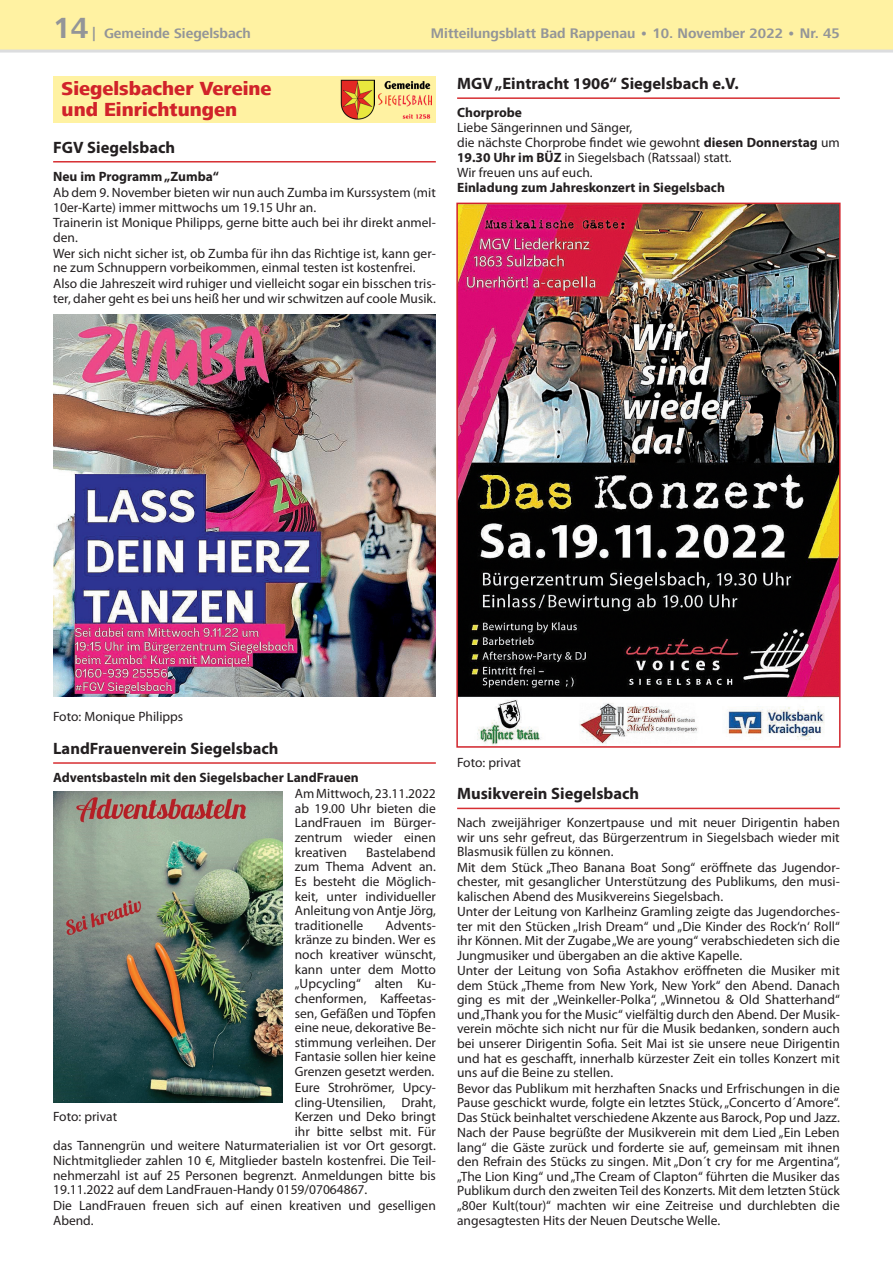
<style>
.page{position:relative;width:893px;height:1263px;background:#fff}
.page>*{position:absolute;margin:0;border:0;box-sizing:border-box;transform-origin:0 0}
.t1{font:800 19.5px/21px "Frutiger Next LT";color:#d1232a}
.NM_Rubrik_Siegelsbac{font:700 16.5px "Myriad Pro";color:#231f20}
.t2{font:700 14.25px "Frutiger Next LT";color:#939598}
.Grundtext{font:13.5px/14.7px "Myriad Pro";color:#231f20;text-align:justify}
.NM_Textblock{font:13.5px/14.7px "Myriad Pro";color:#231f20}
.NM_Überschrift{font:700 13.5px "Myriad Pro";color:#231f20}
.s1{font-size:30px}
.s2{font-weight:700}
</style>
<div class="page">
<div style="left:0;top:0;width:893px;height:51px;background:#fff2a2"></div>
<hr style="left:0;top:50px;width:893px;height:3px;background:#dcdddf">
<hr style="left:53px;top:161px;width:383px;height:2px;background:#d72e32">
<hr style="left:53px;top:762px;width:383px;height:2px;background:#d72e32">
<div style="left:53px;top:77px;width:383px;height:46px;background:#fff2a2"></div>
<img style="left:341px;top:80px;width:33px;height:39px">
<img style="left:378px;top:81px;width:54px;height:38px">
<img style="left:53px;top:314px;width:383px;height:383px">
<img style="left:53px;top:791px;width:230px;height:311px">
<hr style="left:457px;top:97px;width:383px;height:2px;background:#d72e32">
<hr style="left:457px;top:808px;width:383px;height:1px;background:#d72e32">
<img style="left:459px;top:206px;width:379px;height:539px">
<div style="left:456px;top:203px;width:385px;height:545px;border:2px solid #d1232a"></div>
<p class="t2" style="left:53px;top:25px;width:199px"><span class="s1">14</span> | Gemeinde Siegelsbach</p>
<p class="t2" style="left:431px;top:25px;width:410px">Mitteilungsblatt Bad Rappenau • 10. November 2022 • Nr. 45</p>
<p class="t1" style="left:62px;top:78px;width:211px">Siegelsbacher Vereine und Einrichtungen</p>
<p class="NM_Rubrik_Siegelsbac" style="left:53px;top:136px;width:124px">FGV Siegelsbach</p>
<p class="NM_Überschrift" style="left:53px;top:168px;width:167px">Neu im Programm „Zumba“</p>
<p class="NM_Textblock" style="left:53px;top:185px;width:384px">Ab dem 9. November bieten wir nun auch Zumba im Kurssystem (mit<br>10er-Karte) immer mittwochs um 19.15 Uhr an.</p>
<p class="NM_Textblock" style="left:53px;top:215px;width:384px">Trainerin ist Monique Philipps, gerne bitte auch bei ihr direkt anmel&shy;den.</p>
<p class="NM_Textblock" style="left:53px;top:246px;width:384px">Wer sich nicht sicher ist, ob Zumba für ihn das Richtige ist, kann ger&shy;ne zum Schnuppern vorbeikommen, einmal testen ist kostenfrei.</p>
<p class="NM_Textblock" style="left:53px;top:276px;width:384px">Also die Jahreszeit wird ruhiger und vielleicht sogar ein bisschen tris&shy;ter, daher geht es bei uns heiß her und wir schwitzen auf coole Musik.</p>
<p class="NM_Rubrik_Siegelsbac" style="left:457px;top:73px;width:283px">MGV „Eintracht 1906“ Siegelsbach e.V.</p>
<p class="NM_Überschrift" style="left:457px;top:103px;width:66px">Chorprobe</p>
<p class="NM_Textblock" style="left:457px;top:120px;width:177px">Liebe Sängerinnen und Sänger,</p>
<p class="NM_Textblock" style="left:457px;top:135px;width:384px">die nächste Chorprobe findet wie gewohnt <span class="s2">diesen Donnerstag</span> um<br><span class="s2">19.30 Uhr im BÜZ</span> in Siegelsbach (Ratssaal) statt.</p>
<p class="NM_Textblock" style="left:457px;top:165px;width:137px">Wir freuen uns auf euch.</p>
<p class="NM_Überschrift" style="left:457px;top:179px;width:269px">Einladung zum Jahreskonzert in Siegelsbach</p>
<p class="Grundtext" style="left:53px;top:709px;width:132px">Foto: Monique Philipps</p>
<p class="NM_Rubrik_Siegelsbac" style="left:53px;top:737px;width:227px">LandFrauenverein Siegelsbach</p>
<p class="NM_Überschrift" style="left:53px;top:769px;width:307px">Adventsbasteln mit den Siegelsbacher LandFrauen</p>
<p class="NM_Textblock" style="left:295px;top:786px;width:143px;text-align:justify">Am Mittwoch, 23.11.2022 ab 19.00 Uhr bieten die LandFrauen im Bürger&shy;zentrum wieder einen kreativen</p>
<p class="NM_Textblock" style="left:295px;top:844px;width:143px;text-align:justify;text-indent:71px">Bastelabend zum Thema Advent an.<br>Es besteht die Möglich&shy;keit, unter individueller Anleitung von Antje Jörg, traditionelle</p>
<p class="NM_Textblock" style="left:295px;top:918px;width:143px;text-align:justify;text-indent:91px">Advents&shy;kränze zu binden. Wer es noch kreativer wünscht, kann unter dem Motto „Upcycling“ alten Ku&shy;chenformen, Kaffeetas&shy;sen, Gefäßen und Töpfen eine neue, dekorative Be&shy;stimmung verleihen. Der Fantasie sollen hier keine Grenzen gesetzt werden.</p>
<p class="NM_Textblock" style="left:295px;top:1080px;width:143px">Eure Strohrömer, Upcy-</p>
<p class="NM_Textblock" style="left:295px;top:1094px;width:143px">cling-Utensilien, Draht,</p>
<p class="NM_Textblock" style="left:295px;top:1109px;width:143px">Kerzen und Deko bringt</p>
<p class="NM_Textblock" style="left:295px;top:1124px;width:143px">ihr bitte selbst mit. Für</p>
<p class="NM_Textblock" style="left:53px;top:1138px;width:384px">das Tannengrün und weitere Naturmaterialien ist vor Ort gesorgt.</p>
<p class="NM_Textblock" style="left:53px;top:1153px;width:384px">Nichtmitglieder zahlen 10 €, Mitglieder basteln kostenfrei. Die Teil-</p>
<p class="NM_Textblock" style="left:53px;top:1167px;width:384px">nehmerzahl ist auf 25 Personen begrenzt. Anmeldungen bitte bis</p>
<p class="NM_Textblock" style="left:53px;top:1182px;width:316px">19.11.2022 auf dem LandFrauen-Handy 0159/07064867.</p>
<p class="NM_Textblock" style="left:53px;top:1198px;width:384px">Die LandFrauen freuen sich auf einen kreativen und geselligen<br>Abend.</p>
<p class="Grundtext" style="left:53px;top:1109px;width:65px">Foto: privat</p>
<p class="Grundtext" style="left:457px;top:755px;width:65px">Foto: privat</p>
<p class="NM_Rubrik_Siegelsbac" style="left:457px;top:783px;width:184px">Musikverein Siegelsbach</p>
<p class="Grundtext" style="left:457px;top:815px;width:384px">Nach zweijähriger Konzertpause und mit neuer Dirigentin haben wir uns sehr gefreut, das Bürgerzentrum in Siegelsbach wieder mit Blasmusik füllen zu können.</p>
<p class="Grundtext" style="left:457px;top:859px;width:384px">Mit dem Stück „Theo Banana Boat Song“ eröffnete das Jugendor&shy;chester, mit gesanglicher Unterstützung des Publikums, den musi&shy;kalischen Abend des Musikvereins Siegelsbach.</p>
<p class="Grundtext" style="left:457px;top:904px;width:384px">Unter der Leitung von Karlheinz Gramling zeigte das Jugendorches&shy;ter mit den Stücken „Irish Dream“ und „Die Kinder des Rock‘n‘ Roll“ ihr Können. Mit der Zugabe „We are young“ verabschiedeten sich die Jungmusiker und übergaben an die aktive Kapelle.</p>
<p class="Grundtext" style="left:457px;top:963px;width:384px">Unter der Leitung von Sofia Astakhov eröffneten die Musiker mit dem Stück „Theme from New York, New York“ den Abend. Danach ging es mit der „Weinkeller-Polka“, „Winnetou &amp; Old Shatterhand“ und „Thank you for the Music“ vielfältig durch den Abend. Der Musik&shy;verein möchte sich nicht nur für die Musik bedanken, sondern auch bei unserer Dirigentin Sofia. Seit Mai ist sie unsere neue Dirigentin und hat es geschafft, innerhalb kürzester Zeit ein tolles Konzert mit uns auf die Beine zu stellen.</p>
<p class="Grundtext" style="left:457px;top:1080px;width:384px">Bevor das Publikum mit herzhaften Snacks und Erfrischungen in die Pause geschickt wurde, folgte ein letztes Stück, „Concerto d´Amore“.<br>Das Stück beinhaltet verschiedene Akzente aus Barock, Pop und Jazz.</p>
<p class="Grundtext" style="left:457px;top:1125px;width:384px">Nach der Pause begrüßte der Musikverein mit dem Lied „Ein Leben lang“ die Gäste zurück und forderte sie auf, gemeinsam mit ihnen den Refrain des Stücks zu singen. Mit „Don´t cry for me Argentina“, „The Lion King“ und „The Cream of Clapton“ führten die Musiker das Publikum durch den zweiten Teil des Konzerts. Mit dem letzten Stück „80er Kult(tour)“ machten wir eine Zeitreise und durchlebten die angesagtesten Hits der Neuen Deutsche Welle.</p>
</div>
